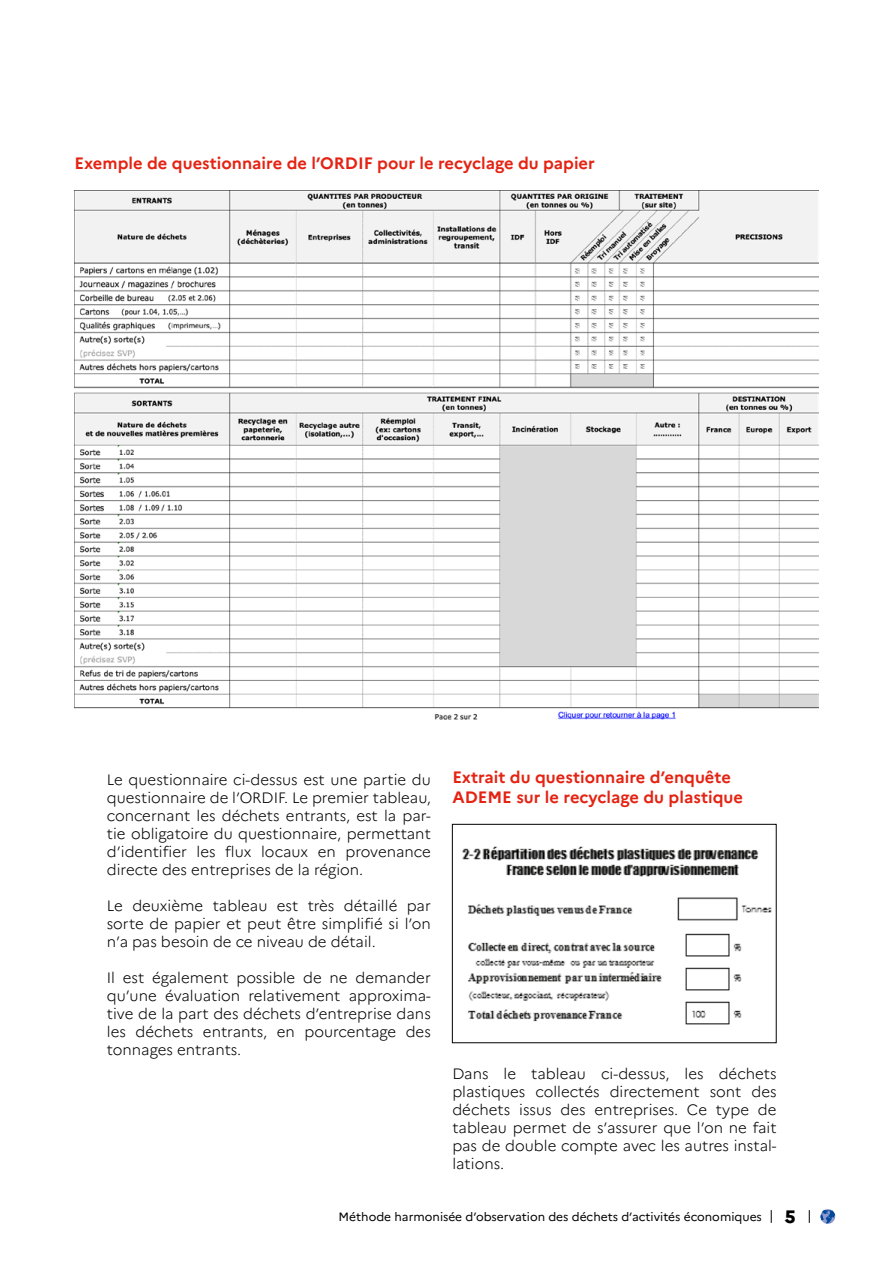
<style>
.page{position:relative;width:893px;height:1263px;background:#fff}
.page>*{position:absolute;margin:0;border:0;box-sizing:border-box;transform-origin:0 0}
.t1{font:800 18px "Marianne";color:#000}
.t2{font:700 16.5px/19.8px "Marianne";color:#e42313}
.t3{font:300 15px/18px "Marianne";color:#000;text-align:justify}
.t4{font:12px "Marianne";color:#000}
</style>
<div class="page">
<svg style="left:820px;top:1209px;width:15px;height:15px"></svg>
<svg style="left:809px;top:1210px;width:1px;height:13px"></svg>
<svg style="left:771px;top:1210px;width:1px;height:13px"></svg>
<img style="left:74px;top:190px;width:745px;height:529px">
<img style="left:462px;top:846px;width:310px;height:179px">
<div style="left:452px;top:824px;width:325px;height:219px;border:1px solid #000"></div>
<p class="t2" style="left:74px;top:153px;width:522px">Exemple de questionnaire de l’ORDIF pour le recyclage du papier</p>
<p class="t3" style="left:107px;top:771px;width:326px">Le questionnaire ci-dessus est une partie du questionnaire de l’ORDIF. Le premier tableau, concernant les déchets entrants, est la par&shy;tie obligatoire du questionnaire, permettant d’identifier les flux locaux en provenance directe des entreprises de la région.</p>
<p class="t3" style="left:107px;top:897px;width:326px">Le deuxième tableau est très détaillé par sorte de papier et peut être simplifié si l’on n’a pas besoin de ce niveau de détail.</p>
<p class="t3" style="left:107px;top:969px;width:326px">Il est également possible de ne demander qu’une évaluation relativement approxima&shy;tive de la part des déchets d’entreprise dans les déchets entrants, en pourcentage des tonnages entrants.</p>
<p class="t2" style="left:452px;top:767px;width:292px">Extrait du questionnaire d’enquête<br>ADEME sur le recyclage du plastique</p>
<p class="t3" style="left:452px;top:1065px;width:326px">Dans le tableau ci-dessus, les déchets plastiques collectés directement sont des déchets issus des entreprises. Ce type de tableau permet de s’assurer que l’on ne fait pas de double compte avec les autres instal&shy;lations.</p>
<p class="t4" style="left:339px;top:1209px;width:425px">Méthode harmonisée d’observation des déchets d’activités économiques</p>
<p class="t1" style="left:785px;top:1206px;width:12px">5</p>
</div>
